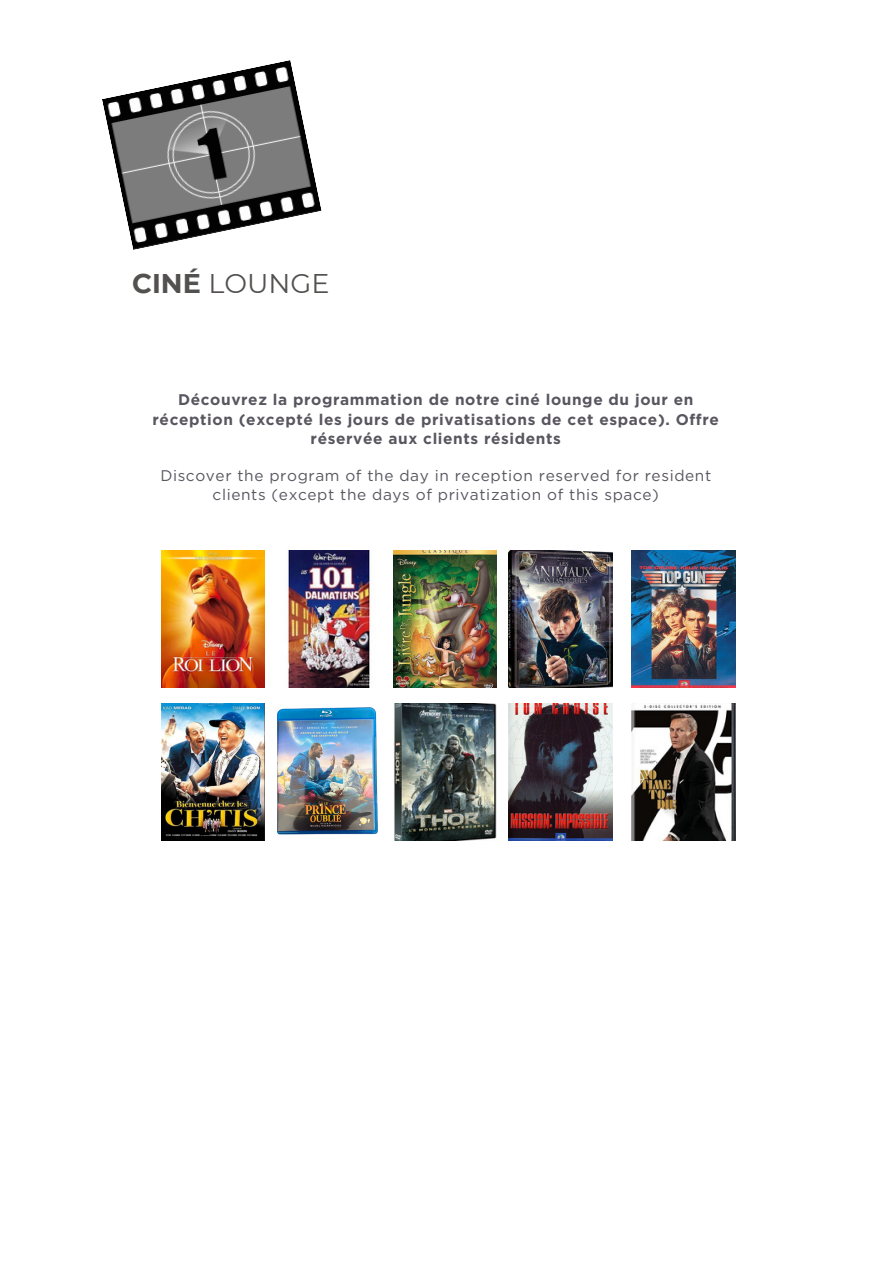
<style>
.page{position:relative;width:894px;height:1264px;background:#fff}
.page>*{position:absolute;margin:0;border:0;box-sizing:border-box;transform-origin:0 0}
.t1{font:27px "Montserrat";color:#53514f}
.t2{font:700 15.45px/19.2px "Gotham";letter-spacing:.04em;color:#595660;text-align:center}
.t3{font:15.45px/19.2px "Gotham";letter-spacing:.04em;color:#595660;text-align:center}
.s1{font-weight:700}
</style>
<div class="page">
<img style="left:161px;top:550px;width:104px;height:138px">
<img style="left:288px;top:550px;width:82px;height:138px">
<img style="left:393px;top:550px;width:103px;height:138px">
<img style="left:508px;top:550px;width:104px;height:138px">
<img style="left:631px;top:550px;width:104px;height:138px">
<img style="left:161px;top:703px;width:104px;height:137px">
<img style="left:277px;top:707px;width:101px;height:128px">
<img style="left:394px;top:703px;width:102px;height:137px">
<img style="left:508px;top:703px;width:104px;height:137px">
<img style="left:631px;top:703px;width:104px;height:137px">
<img style="left:102px;top:60px;width:219px;height:190px">
<p class="t1" style="left:132px;top:267px;width:199px"><span class="s1">CINÉ</span> LOUNGE</p>
<p class="t2" style="left:152px;top:390px;width:567px">Découvrez la programmation de notre ciné lounge du jour en réception (excepté les jours de privatisations de cet espace). Offre réservée aux clients résidents</p>
<h1 class="t3" style="left:160px;top:465px;width:552px">Discover the program of the day in reception reserved for resident clients (except the days of privatization of this space)</h1>
</div>
